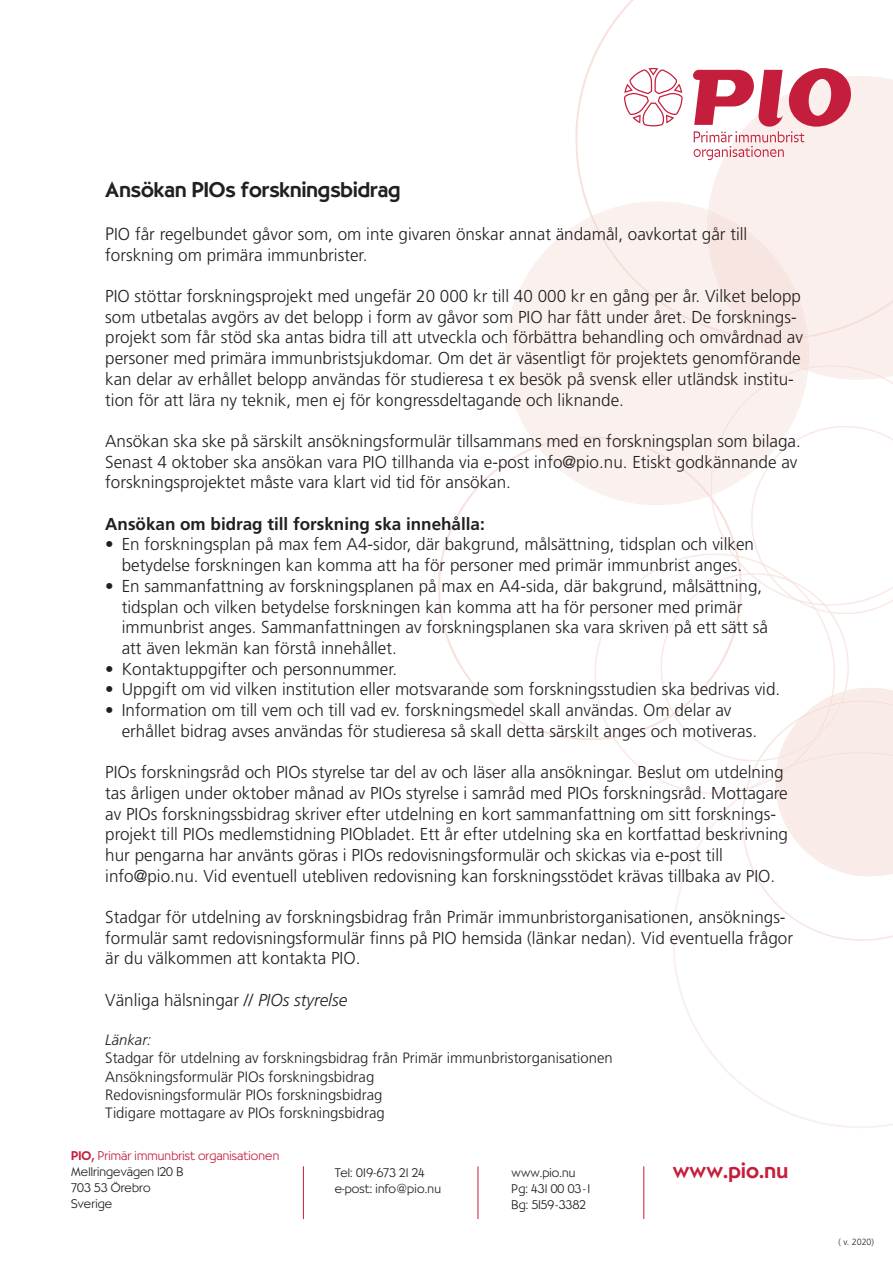
<style>
.page{position:relative;width:893px;height:1263px;background:#fff}
.page>*{position:absolute;margin:0;border:0;box-sizing:border-box;transform-origin:0 0}
.t1{font:500 21px "Cg Bernhardt";color:#231f20}
.t2{font:500 21px "Cg Bernhardt";letter-spacing:.01em;color:#c41e3c}
.t3{font:300 17.25px/20.7px "Frutiger";color:#231f20}
.t4{font:700 17.25px "Frutiger";color:#231f20}
.t5{font:300 15px/18px "Frutiger";color:#231f20}
.t6{font:italic 300 15px "Frutiger";color:#231f20}
.t7{font:300 12.3px/15.9px "Cg Bernhardt";letter-spacing:.01em;color:#231f20}
.t8{font:300 9px "Frutiger";color:#231f20}
.s1{font-size:18px}
.s2{font-style:italic}
.s3{font-weight:500;color:#c41e3c}
.s4{color:#c41e3c}
.s5{font-family:"Century Gothic";font-weight:400}
</style>
<div class="page">
<svg style="left:505px;top:261px;width:32px;height:185px;fill:#faf0ed"></svg>
<svg style="left:575px;top:0;width:318px;height:210px"></svg>
<svg style="left:438px;top:446px;width:99px;height:285px"></svg>
<svg style="left:673px;top:941px;width:220px;height:187px"></svg>
<svg style="left:537px;top:210px;width:356px;height:731px"></svg>
<svg style="left:624px;top:68px;width:59px;height:58px"></svg>
<svg style="left:693px;top:68px;width:160px;height:92px"></svg>
<hr style="left:303px;top:1166px;width:1px;height:53px;background:#c41e3c">
<hr style="left:478px;top:1166px;width:1px;height:53px;background:#c41e3c">
<hr style="left:643px;top:1166px;width:1px;height:53px;background:#c41e3c">
<p class="t1" style="left:105px;top:177px;width:297px">Ansökan PIOs forskningsbidrag</p>
<p class="t3" style="left:105px;top:224px;width:644px"><span class="s1">P</span>IO får regelbundet gåvor som, om inte givaren önskar annat ändamål, oavkortat går till forskning om primära immunbrister.</p>
<p class="t3" style="left:105px;top:286px;width:699px">PIO stöttar forskningsprojekt med ungefär 20 000 kr till 40 000 kr en gång per år. Vilket belopp som utbetalas avgörs av det belopp i form av gåvor som PIO har fått under året. De forsknings&shy;projekt som får stöd ska antas bidra till att utveckla och förbättra behandling och omvårdnad av personer med primära immunbristsjukdomar. Om det är väsentligt för projektets genomförande kan delar av erhållet belopp användas för studieresa t ex besök på svensk eller utländsk institu&shy;tion för att lära ny teknik, men ej för kongressdeltagande och liknande.</p>
<p class="t3" style="left:105px;top:431px;width:697px">Ansökan ska ske på särskilt ansökningsformulär tillsammans med en forskningsplan som bilaga.<br>Senast 4 oktober ska ansökan vara PIO tillhanda via e-post info@pio.nu. Etiskt godkännande av forskningsprojektet måste vara klart vid tid för ansökan.</p>
<p class="t4" style="left:105px;top:514px;width:381px">Ansökan om bidrag till forskning ska innehålla:</p>
<p class="t3" style="left:105px;top:534px;width:650px;text-align:center">• En forskningsplan på max fem A4-sidor, där bakgrund, målsättning, tidsplan och vilken betydelse forskningen kan komma att ha för personer med primär immunbrist anges.</p>
<p class="t3" style="left:122px;top:575px;width:648px;text-indent:-16px">• En sammanfattning av forskningsplanen på max en A4-sida, där bakgrund, målsättning, tidsplan och vilken betydelse forskningen kan komma att ha för personer med primär immunbrist anges. Sammanfattningen av forskningsplanen ska vara skriven på ett sätt så att även lekmän kan förstå innehållet.</p>
<p class="t3" style="left:105px;top:658px;width:294px">• Kontaktuppgifter och personnummer.</p>
<p class="t3" style="left:105px;top:679px;width:677px">• Uppgift om vid vilken institution eller motsvarande som forskningsstudien ska bedrivas vid.</p>
<p class="t3" style="left:122px;top:700px;width:637px;text-indent:-16px">• Information om till vem och till vad ev. forskningsmedel skall användas. Om delar av erhållet bidrag avses användas för studieresa så skall detta särskilt anges och motiveras.</p>
<p class="t3" style="left:105px;top:762px;width:684px">PIOs forskningsråd och PIOs styrelse tar del av och läser alla ansökningar. Beslut om utdelning tas årligen under oktober månad av PIOs styrelse i samråd med PIOs forskningsråd. Mottagare av PIOs forskningssbidrag skriver efter utdelning en kort sammanfattning om sitt forsknings&shy;projekt till PIOs medlemstidning PIObladet. Ett år efter utdelning ska en kortfattad beskrivning hur pengarna har använts göras i PIOs redovisningsformulär och skickas via e-post till info@pio.nu. Vid eventuell utebliven redovisning kan forskningsstödet krävas tillbaka av PIO.</p>
<p class="t3" style="left:105px;top:907px;width:689px">Stadgar för utdelning av forskningsbidrag från Primär immunbristorganisationen, ansöknings&shy;formulär samt redovisningsformulär finns på PIO hemsida (länkar nedan). Vid eventuella frågor är du välkommen att kontakta PIO.</p>
<p class="t3" style="left:105px;top:989px;width:243px">Vänliga hälsningar // <span class="s2">PIOs styrelse</span></p>
<p class="t6" style="left:105px;top:1032px;width:48px">Länkar:</p>
<p class="t5" style="left:105px;top:1049px;width:509px">Stadgar för utdelning av forskningsbidrag från Primär immunbristorganisationen Ansökningsformulär PIOs forskningsbidrag<br>Redovisningsformulär PIOs forskningsbidrag<br>Tidigare mottagare av PIOs forskningsbidrag</p>
<p class="t7" style="left:71px;top:1148px;width:210px"><span class="s3">PIO,</span> <span class="s4">Primär immunbrist organisationen<br></span>Mellringevägen 120 B<br>703 53 Örebro<br>Sverige</p>
<p class="t7" style="left:335px;top:1165px;width:108px">Tel: 019-673 21 24 e-post: info<span class="s5">@</span>pio.nu</p>
<p class="t7" style="left:512px;top:1165px;width:80px">www.pio.nu<br>Pg: 431 00 03 - 1<br>Bg: 5159-3382</p>
<p class="t2" style="left:673px;top:1158px;width:117px">www.pio.nu</p>
<p class="t8" style="left:838px;top:1236px;width:37px">( v. 2020)</p>
</div>
